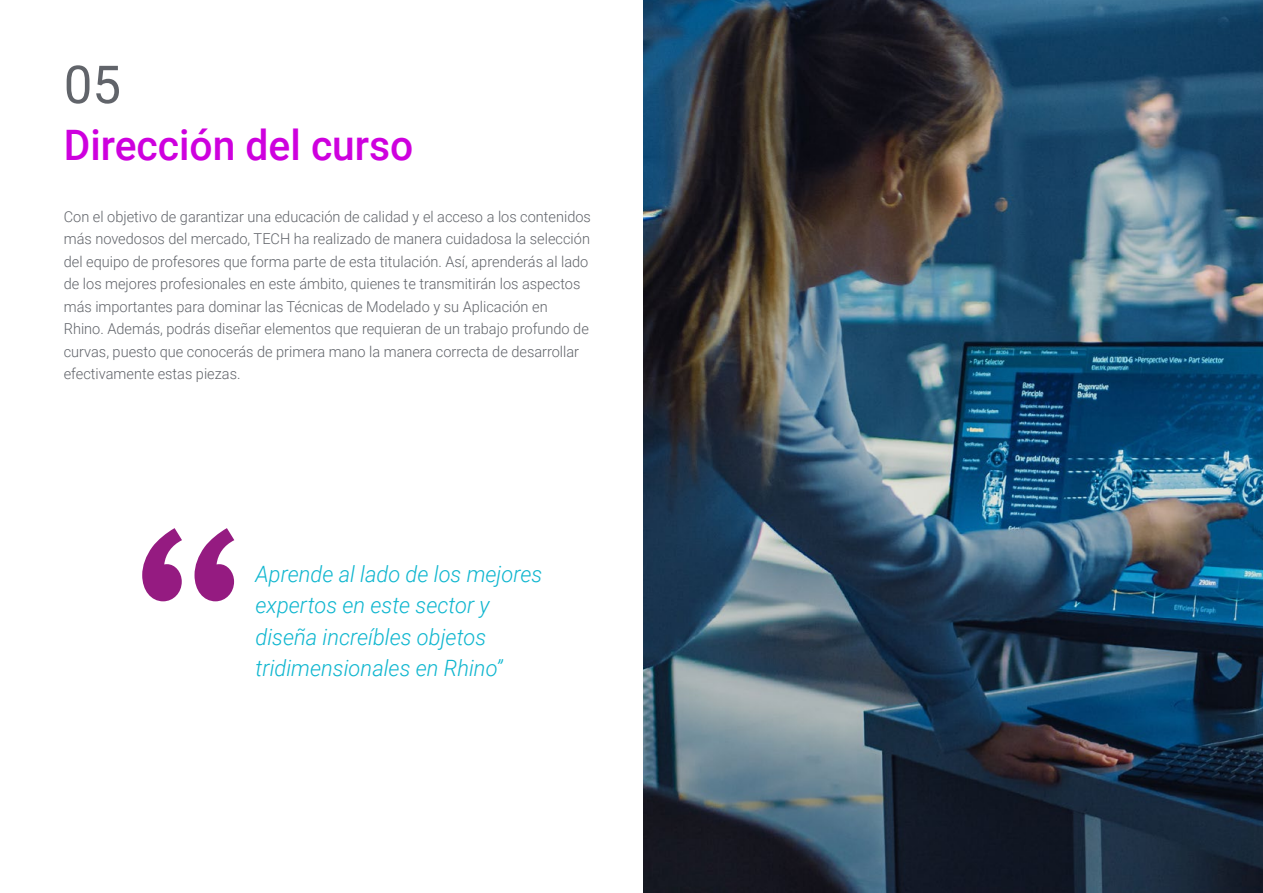
<style>
.page{position:relative;width:1263px;height:893px;background:#fff}
.page>*{position:absolute;margin:0;border:0;box-sizing:border-box;transform-origin:0 0}
.t1{font:52.5px "Roboto";color:#61646a}
.t2{font:500 42px "Roboto";color:#ce00de}
.t3{font:italic 300 22.5px/31.5px "Roboto";color:#0fb6cf}
.t4{font:300 15px/22.5px "Roboto";color:#61646a}
</style>
<div class="page">
<img style="left:643px;top:0;width:620px;height:893px">
<svg style="left:142px;top:528px;width:92px;height:73px"></svg>
<h1 class="t1" style="left:64px;top:48px;width:59px">05</h1>
<h2 class="t2" style="left:64px;top:115px;width:351px">Dirección del curso</h2>
<p class="t4" style="left:64px;top:205px;width:529px">Con el objetivo de garantizar una educación de calidad y el acceso a los contenidos más novedosos del mercado, TECH ha realizado de manera cuidadosa la selección del equipo de profesores que forma parte de esta titulación. Así, aprenderás al lado de los mejores profesionales en este ámbito, quienes te transmitirán los aspectos más importantes para dominar las Técnicas de Modelado y su Aplicación en Rhino. Además, podrás diseñar elementos que requieran de un trabajo profundo de curvas, puesto que conocerás de primera mano la manera correcta de desarrollar efectivamente estas piezas.</p>
<h3 class="t3" style="left:256px;top:557px;width:288px">Aprende al lado de los mejores expertos en este sector y diseña increíbles objetos tridimensionales en Rhino”</h3>
</div>
